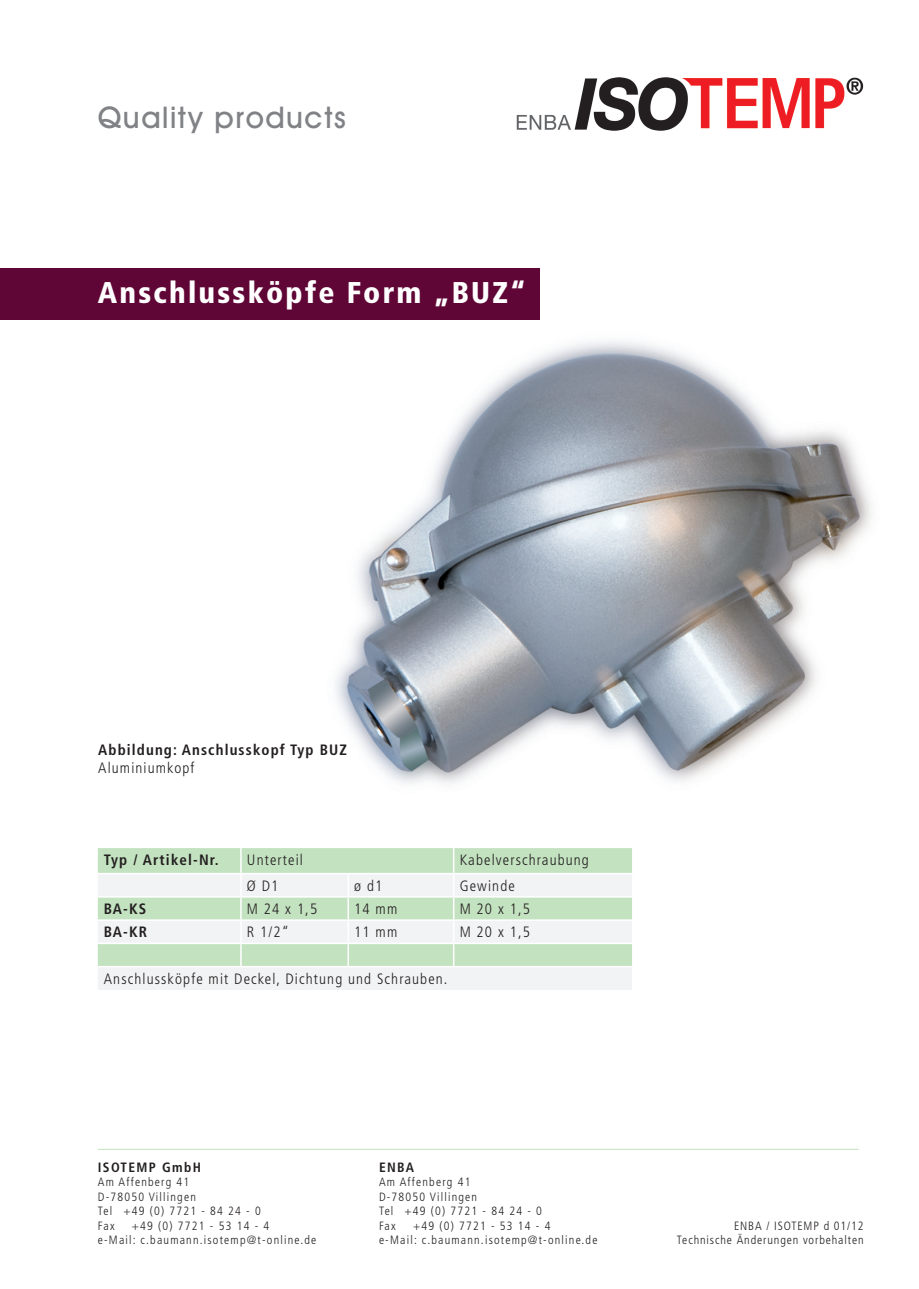
<style>
.page{position:relative;width:919px;height:1289px;background:#fff}
.page>*{position:absolute;margin:0;border:0;box-sizing:border-box;transform-origin:0 0}
.t1{font:900 condensed 30px "Frutiger";letter-spacing:.075em;color:#fff}
.t2{font:500 30px "Avant Garde IT Cby BT";letter-spacing:.05em;color:#808285}
.t3{font:300 condensed 15px "Frutiger";letter-spacing:.075em;color:#231f20}
.t4{font:700 condensed 15px "Frutiger";letter-spacing:.075em;color:#231f20}
.t5{font:700 condensed 13.5px "Frutiger";letter-spacing:.1em;color:#231f20}
.t6{font:300 condensed 12px/14.4px "Frutiger";letter-spacing:.1em;color:#231f20}
.t7{font:300 condensed 12px/14.4px "Frutiger";letter-spacing:.075em;color:#231f20;text-align:right}
</style>
<div class="page">
<hr style="left:98px;top:1148px;width:760px;height:1px;background:#c3e2c0">
<img style="left:516px;top:78px;width:348px;height:52px">
<div style="left:98px;top:848px;width:534px;height:24px;background:#c3e2c0"></div>
<svg style="left:98px;top:875px;width:534px;height:114px;fill:#f2f3f4"></svg>
<hr style="left:98px;top:896px;width:143px;height:1px;background:#fff">
<hr style="left:241px;top:896px;width:107px;height:1px;background:#fff">
<hr style="left:348px;top:896px;width:105px;height:1px;background:#fff">
<hr style="left:453px;top:896px;width:179px;height:1px;background:#fff">
<hr style="left:98px;top:919px;width:143px;height:1px;background:#fff">
<hr style="left:241px;top:919px;width:107px;height:1px;background:#fff">
<hr style="left:348px;top:919px;width:105px;height:1px;background:#fff">
<hr style="left:453px;top:919px;width:179px;height:1px;background:#fff">
<hr style="left:98px;top:942px;width:143px;height:2px;background:#fff">
<hr style="left:241px;top:942px;width:107px;height:2px;background:#fff">
<hr style="left:348px;top:942px;width:105px;height:2px;background:#fff">
<hr style="left:453px;top:942px;width:179px;height:2px;background:#fff">
<hr style="left:98px;top:965px;width:143px;height:2px;background:#fff">
<hr style="left:241px;top:965px;width:107px;height:2px;background:#fff">
<hr style="left:348px;top:965px;width:105px;height:2px;background:#fff">
<hr style="left:453px;top:965px;width:179px;height:2px;background:#fff">
<hr style="left:240px;top:848px;width:2px;height:24px;background:#fff">
<hr style="left:240px;top:874px;width:2px;height:22px;background:#fff">
<hr style="left:347px;top:874px;width:2px;height:22px;background:#fff">
<hr style="left:240px;top:897px;width:2px;height:22px;background:#fff">
<hr style="left:347px;top:897px;width:2px;height:22px;background:#fff">
<hr style="left:240px;top:920px;width:2px;height:22px;background:#fff">
<hr style="left:347px;top:920px;width:2px;height:22px;background:#fff">
<hr style="left:240px;top:944px;width:2px;height:21px;background:#fff">
<hr style="left:347px;top:944px;width:2px;height:21px;background:#fff">
<svg style="left:453px;top:848px;width:1px;height:117px"></svg>
<img style="left:335px;top:341px;width:537px;height:443px">
<div style="left:0;top:268px;width:539px;height:51px;background:#600636"></div>
<h1 class="t2" style="left:98px;top:99px;width:249px">Quality products</h1>
<h1 class="t1" style="left:98px;top:275px;width:429px">Anschlussköpfe Form „BUZ“</h1>
<p class="t4" style="left:98px;top:741px;width:250px">Abbildung: Anschlusskopf Typ BUZ</p>
<p class="t3" style="left:98px;top:759px;width:98px">Aluminiumkopf</p>
<p class="t4" style="left:104px;top:851px;width:116px">Typ / Artikel-Nr.</p>
<p class="t3" style="left:247px;top:851px;width:57px">Unterteil</p>
<p class="t3" style="left:459px;top:851px;width:131px">Kabelverschraubung</p>
<p class="t3" style="left:247px;top:877px;width:33px">Ø D1</p>
<p class="t3" style="left:354px;top:877px;width:30px">ø d1</p>
<p class="t3" style="left:459px;top:877px;width:57px">Gewinde</p>
<p class="t4" style="left:104px;top:900px;width:44px">BA-KS</p>
<p class="t3" style="left:247px;top:900px;width:72px">M 24 x 1,5</p>
<p class="t3" style="left:354px;top:900px;width:45px">14 mm</p>
<p class="t3" style="left:459px;top:900px;width:72px">M 20 x 1,5</p>
<p class="t4" style="left:104px;top:923px;width:45px">BA-KR</p>
<p class="t3" style="left:247px;top:923px;width:44px">R 1/2“</p>
<p class="t3" style="left:354px;top:923px;width:45px">11 mm</p>
<p class="t3" style="left:459px;top:923px;width:72px">M 20 x 1,5</p>
<p class="t3" style="left:104px;top:970px;width:345px">Anschlussköpfe mit Deckel, Dichtung und Schrauben.</p>
<p class="t5" style="left:98px;top:1159px;width:105px">ISOTEMP GmbH</p>
<p class="t6" style="left:98px;top:1175px;width:164px">Am Affenberg 41<br>D-78050 Villingen<br>Tel +49 (0) 7721 - 84 24 - 0<br>Fax</p>
<p class="t6" style="left:98px;top:1218px;width:220px;text-indent:34px">+49 (0) 7721 - 53 14 - 4<br>e-Mail: c.baumann.isotemp@t-online.de</p>
<p class="t5" style="left:379px;top:1159px;width:36px">ENBA</p>
<p class="t6" style="left:379px;top:1175px;width:164px">Am Affenberg 41<br>D-78050 Villingen<br>Tel +49 (0) 7721 - 84 24 - 0<br>Fax</p>
<p class="t6" style="left:379px;top:1218px;width:220px;text-indent:34px">+49 (0) 7721 - 53 14 - 4<br>e-Mail: c.baumann.isotemp@t-online.de</p>
<p class="t7" style="left:677px;top:1218px;width:188px">ENBA / ISOTEMP d 01/12<br>Technische Änderungen vorbehalten</p>
</div>
